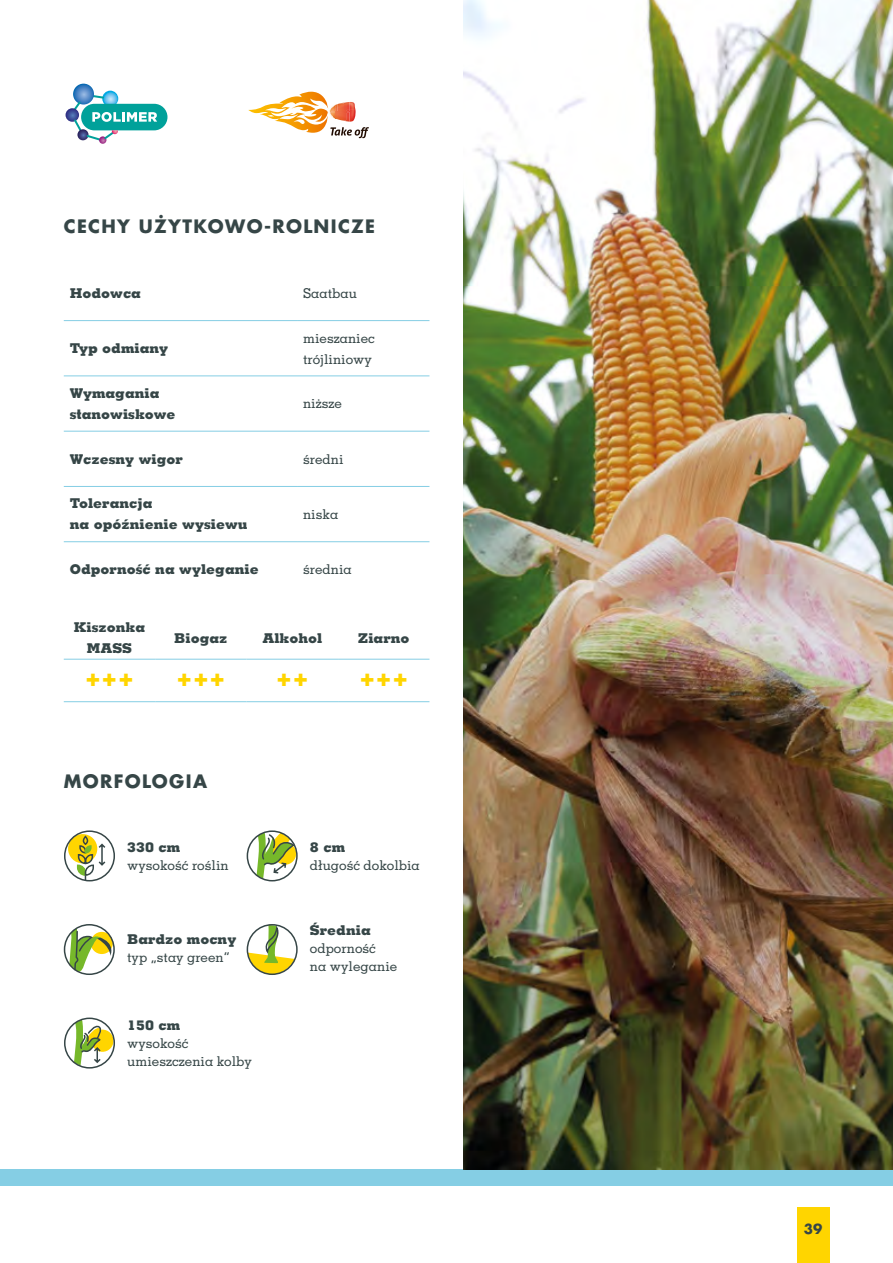
<style>
.page{position:relative;width:893px;height:1263px;background:#fff}
.page>*{position:absolute;margin:0;border:0;box-sizing:border-box;transform-origin:0 0}
.t1{font:700 24px "Futura LT Pro";color:#ffd500}
.cechy_odmiana{font:700 18px "Futura LT Pro";letter-spacing:.075em;color:#364647}
.Paragraph_Small_Dark{font:800 13.5px/21px "Memphis LT Pro";color:#364647;text-align:center}
.Paragraph_Small_Dark-2{font:500 13.5px/21px "Memphis LT Pro";color:#364647}
.t2{font:700 13.5px "Futura LT Pro";color:#364647}
</style>
<div class="page">
<div style="left:797px;top:1207px;width:32px;height:56px;background:#ffd500"></div>
<div style="left:0;top:1170px;width:893px;height:16px;background:#85cee4"></div>
<hr style="left:64px;top:320px;width:233px;height:1px;background:#85cee4">
<hr style="left:297px;top:320px;width:132px;height:1px;background:#85cee4">
<hr style="left:64px;top:375px;width:233px;height:1px;background:#85cee4">
<hr style="left:297px;top:375px;width:132px;height:1px;background:#85cee4">
<hr style="left:64px;top:431px;width:233px;height:1px;background:#85cee4">
<hr style="left:297px;top:431px;width:132px;height:1px;background:#85cee4">
<hr style="left:64px;top:486px;width:233px;height:1px;background:#85cee4">
<hr style="left:297px;top:486px;width:132px;height:1px;background:#85cee4">
<hr style="left:64px;top:541px;width:233px;height:1px;background:#85cee4">
<hr style="left:297px;top:541px;width:132px;height:1px;background:#85cee4">
<img style="left:463px;top:0;width:430px;height:1170px">
<hr style="left:64px;top:659px;width:91px;height:1px;background:#85cee4">
<hr style="left:155px;top:659px;width:92px;height:1px;background:#85cee4">
<hr style="left:247px;top:659px;width:91px;height:1px;background:#85cee4">
<hr style="left:338px;top:659px;width:91px;height:1px;background:#85cee4">
<hr style="left:64px;top:701px;width:91px;height:1px;background:#85cee4">
<hr style="left:155px;top:701px;width:92px;height:1px;background:#85cee4">
<hr style="left:247px;top:701px;width:91px;height:1px;background:#85cee4">
<hr style="left:338px;top:701px;width:91px;height:1px;background:#85cee4">
<svg style="left:73px;top:84px;width:21px;height:21px"></svg>
<div style="left:81px;top:104px;width:86px;height:26px;background:#00a19a;border-radius:13px"></div>
<svg style="left:66px;top:108px;width:13px;height:14px"></svg>
<svg style="left:71px;top:92px;width:86px;height:52px"></svg>
<svg style="left:248px;top:92px;width:121px;height:46px"></svg>
<svg style="left:64px;top:830px;width:51px;height:51px"></svg>
<div style="left:64px;top:924px;width:51px;height:51px;border:2px solid #364647;border-radius:50%"></div>
<svg style="left:69px;top:928px;width:46px;height:47px"></svg>
<svg style="left:64px;top:1017px;width:51px;height:51px"></svg>
<svg style="left:257px;top:833px;width:38px;height:46px"></svg>
<div style="left:247px;top:830px;width:51px;height:51px;border:2px solid #364647;border-radius:50%"></div>
<svg style="left:247px;top:924px;width:51px;height:51px"></svg>
<p class="cechy_odmiana" style="left:64px;top:213px;width:313px">CECHY UŻYTKOWO-ROLNICZE</p>
<p class="Paragraph_Small_Dark" style="left:70px;top:282px;width:73px">Hodowca</p>
<p class="Paragraph_Small_Dark-2" style="left:303px;top:282px;width:55px">Saatbau</p>
<p class="Paragraph_Small_Dark" style="left:70px;top:337px;width:100px">Typ odmiany</p>
<p class="Paragraph_Small_Dark-2" style="left:303px;top:327px;width:73px">mieszaniec trójliniowy</p>
<p class="Paragraph_Small_Dark" style="left:70px;top:382px;width:91px">Wymagania</p>
<p class="Paragraph_Small_Dark" style="left:70px;top:403px;width:107px">stanowiskowe</p>
<p class="Paragraph_Small_Dark-2" style="left:303px;top:393px;width:40px">niższe</p>
<p class="Paragraph_Small_Dark" style="left:70px;top:448px;width:115px">Wczesny wigor</p>
<p class="Paragraph_Small_Dark-2" style="left:303px;top:448px;width:42px">średni</p>
<p class="Paragraph_Small_Dark" style="left:70px;top:493px;width:84px">Tolerancja</p>
<p class="Paragraph_Small_Dark" style="left:70px;top:514px;width:179px">na opóźnienie wysiewu</p>
<p class="Paragraph_Small_Dark-2" style="left:303px;top:504px;width:37px">niska</p>
<p class="Paragraph_Small_Dark" style="left:70px;top:559px;width:190px">Odporność na wyleganie</p>
<p class="Paragraph_Small_Dark-2" style="left:303px;top:559px;width:50px">średnia</p>
<p class="Paragraph_Small_Dark" style="left:74px;top:616px;width:73px">Kiszonka<br>MASS</p>
<p class="Paragraph_Small_Dark" style="left:174px;top:627px;width:55px">Biogaz</p>
<p class="Paragraph_Small_Dark" style="left:262px;top:627px;width:62px">Alkohol</p>
<p class="Paragraph_Small_Dark" style="left:358px;top:627px;width:53px">Ziarno</p>
<p class="t1" style="left:85px;top:658px;width:51px">+++</p>
<p class="t1" style="left:176px;top:658px;width:51px">+++</p>
<p class="t1" style="left:276px;top:658px;width:34px">++</p>
<p class="t1" style="left:359px;top:658px;width:51px">+++</p>
<p class="cechy_odmiana" style="left:64px;top:767px;width:145px">MORFOLOGIA</p>
<p class="Paragraph_Small_Dark" style="left:127px;top:836px;width:55px">330 cm</p>
<p class="Paragraph_Small_Dark-2" style="left:127px;top:854px;width:103px">wysokość roślin</p>
<p class="Paragraph_Small_Dark" style="left:127px;top:929px;width:111px">Bardzo mocny</p>
<p class="Paragraph_Small_Dark-2" style="left:127px;top:947px;width:104px">typ „stay green”</p>
<p class="Paragraph_Small_Dark" style="left:127px;top:1014px;width:55px">150 cm</p>
<p class="Paragraph_Small_Dark-2" style="left:127px;top:1032px;width:63px">wysokość</p>
<p class="Paragraph_Small_Dark-2" style="left:127px;top:1050px;width:126px">umieszczenia kolby</p>
<p class="Paragraph_Small_Dark" style="left:310px;top:836px;width:37px">8 cm</p>
<p class="Paragraph_Small_Dark-2" style="left:310px;top:854px;width:111px">długość dokolbia</p>
<p class="Paragraph_Small_Dark" style="left:310px;top:920px;width:62px">Średnia</p>
<p class="Paragraph_Small_Dark-2" style="left:310px;top:938px;width:68px">odporność</p>
<p class="Paragraph_Small_Dark-2" style="left:310px;top:956px;width:89px">na wyleganie</p>
<p class="t2" style="left:804px;top:1219px;width:20px">39</p>
</div>
